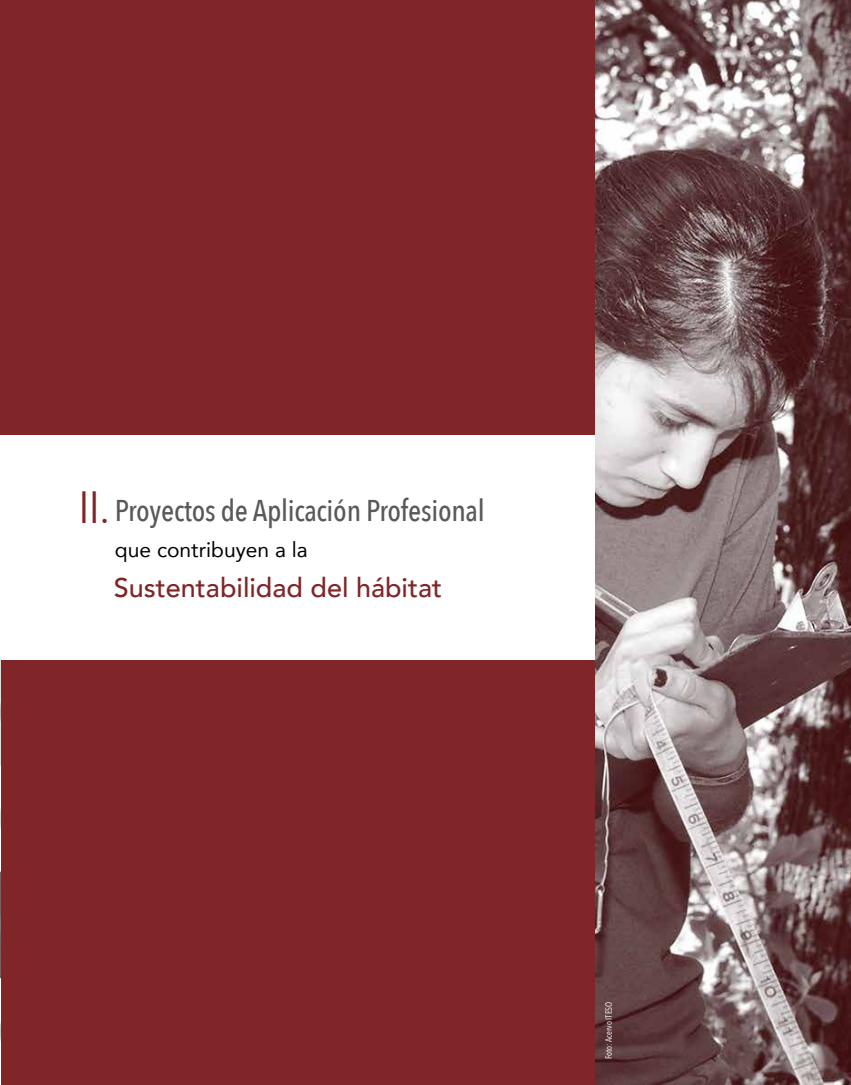
<style>
.page{position:relative;width:851px;height:1085px;background:#fff}
.page>*{position:absolute;margin:0;border:0;box-sizing:border-box;transform-origin:0 0}
.t1{font:45px "Avenir Next Condensed";color:#802528}
.t2{font:500 30px "Avenir Next Condensed";letter-spacing:-.01em;color:#58595b}
.t3{font:500 27px "Avenir";color:#802528}
.t4{font:21px "Avenir";color:#000}
.t5{font:9px "Avenir Next Condensed";color:#fff}
</style>
<div class="page">
<div style="left:0;top:0;width:605px;height:1084px;background:#802528"></div>
<div style="left:0;top:435px;width:605px;height:224px;background:#fff"></div>
<img style="left:595px;top:0;width:255px;height:1084px">
<img style="left:0;top:659px;width:1px;height:425px">
<h1 class="t1" style="left:79px;top:479px;width:32px">II.</h1>
<p class="t2" style="left:115px;top:492px;width:371px">Proyectos de Aplicación Profesional</p>
<p class="t4" style="left:115px;top:532px;width:194px">que contribuyen a la</p>
<p class="t3" style="left:114px;top:564px;width:329px">Sustentabilidad del hábitat</p>
<p class="t5" style="left:603px;top:1059px;width:59px;rotate:-90deg">Foto: Acervo ITESO</p>
</div>
